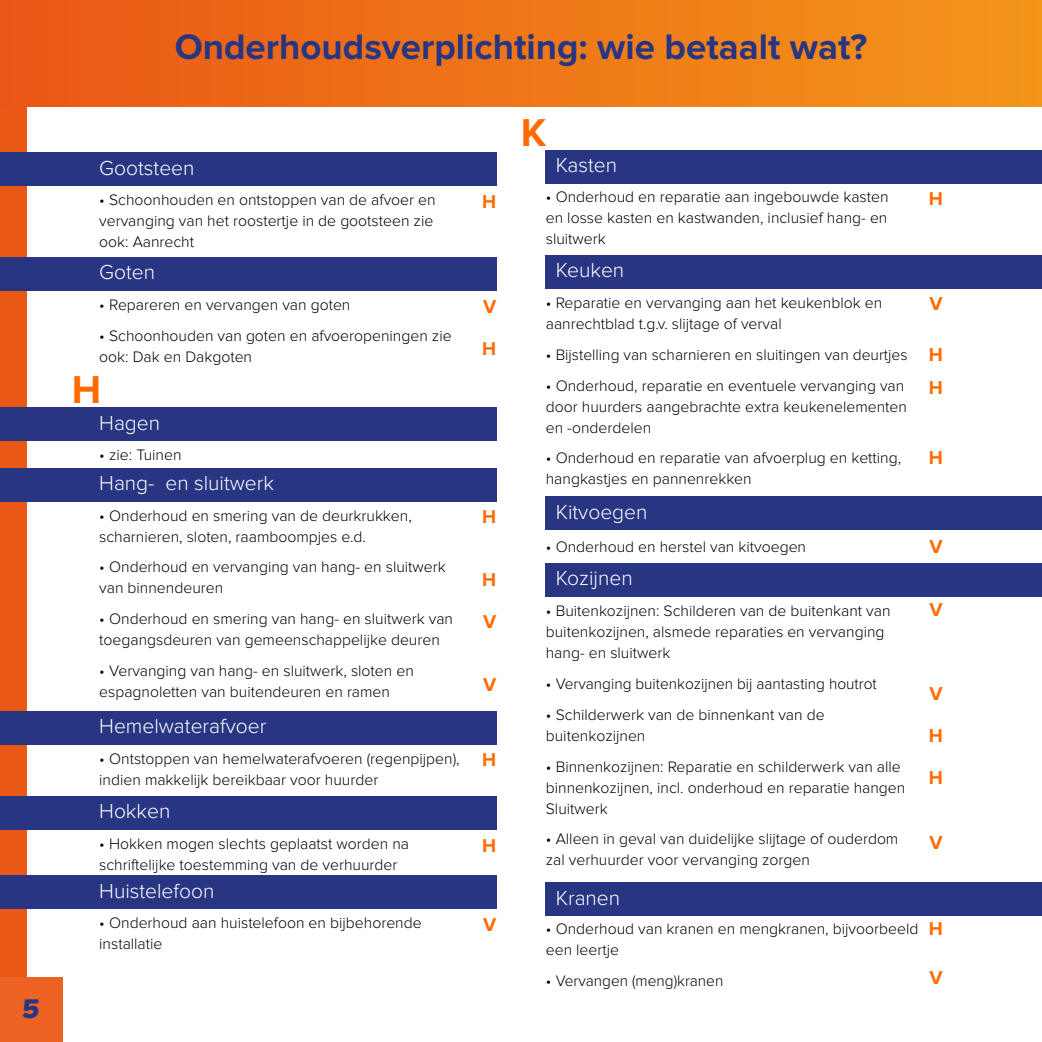
<style>
.page{position:relative;width:1042px;height:1042px;background:#fff}
.page>*{position:absolute;margin:0;border:0;box-sizing:border-box;transform-origin:0 0}
.t1{font:700 40.25px "Proxima Nova";color:#ff6b00}
.t2{font:700 36.75px "Proxima Nova";color:#283583}
.t3{font:28px "Proxima Nova Extrabld";color:#283583}
.t4{font:300 21px "Proxima Nova";color:#fff}
.t5{font:700 19.25px/42px "Proxima Nova";color:#ff6b00}
.t6{font:300 15.75px/21px "Proxima Nova";color:#000}
</style>
<div class="page">
<div style="left:0;top:0;width:26px;height:979px;background:#ea5816"></div>
<div style="left:0;top:0;width:1042px;height:106px;background:linear-gradient(to right,#ea5716,#f4961a)"></div>
<div style="left:0;top:153px;width:496px;height:33px;background:#283583"></div>
<div style="left:0;top:257px;width:496px;height:33px;background:#283583"></div>
<div style="left:0;top:408px;width:496px;height:33px;background:#283583"></div>
<div style="left:0;top:468px;width:496px;height:33px;background:#283583"></div>
<div style="left:0;top:711px;width:496px;height:33px;background:#283583"></div>
<div style="left:0;top:796px;width:496px;height:33px;background:#283583"></div>
<div style="left:0;top:876px;width:496px;height:33px;background:#283583"></div>
<div style="left:546px;top:150px;width:496px;height:33px;background:#283583"></div>
<div style="left:546px;top:497px;width:496px;height:33px;background:#283583"></div>
<div style="left:546px;top:883px;width:496px;height:33px;background:#283583"></div>
<div style="left:546px;top:255px;width:496px;height:33px;background:#283583"></div>
<div style="left:546px;top:563px;width:496px;height:33px;background:#283583"></div>
<div style="left:0;top:977px;width:62px;height:65px;background:#ee6224"></div>
<h3 class="t3" style="left:21px;top:993px;width:23px">5</h3>
<h2 class="t2" style="left:175px;top:30px;width:694px">Onderhoudsverplichting: wie betaalt wat?</h2>
<h3 class="t4" style="left:99px;top:158px;width:97px">Gootsteen</h3>
<p class="t6" style="left:99px;top:190px;width:338px">• Schoonhouden en ontstoppen van de afvoer en vervanging van het roostertje in de gootsteen zie ook: Aanrecht</p>
<h3 class="t4" style="left:99px;top:263px;width:57px">Goten</h3>
<p class="t6" style="left:99px;top:295px;width:253px">• Repareren en vervangen van goten</p>
<p class="t6" style="left:99px;top:326px;width:354px">• Schoonhouden van goten en afvoeropeningen zie ook: Dak en Dakgoten</p>
<h1 class="t1" style="left:72px;top:371px;width:31px">H</h1>
<h3 class="t4" style="left:99px;top:413px;width:62px">Hagen</h3>
<p class="t6" style="left:99px;top:445px;width:84px">• zie: Tuinen</p>
<h3 class="t4" style="left:99px;top:473px;width:176px">Hang- en sluitwerk</h3>
<p class="t6" style="left:99px;top:505px;width:314px">• Onderhoud en smering van de deurkrukken, scharnieren, sloten, raamboompjes e.d.</p>
<p class="t6" style="left:99px;top:557px;width:348px">• Onderhoud en vervanging van hang- en sluitwerk van binnendeuren</p>
<p class="t6" style="left:99px;top:609px;width:355px">• Onderhoud en smering van hang- en sluitwerk van toegangsdeuren van gemeenschappelijke deuren</p>
<p class="t6" style="left:99px;top:661px;width:316px">• Vervanging van hang- en sluitwerk, sloten en espagnoletten van buitendeuren en ramen</p>
<h3 class="t4" style="left:99px;top:717px;width:169px">Hemelwaterafvoer</h3>
<p class="t6" style="left:99px;top:748px;width:362px">• Ontstoppen van hemelwaterafvoeren (regenpijpen), indien makkelijk bereikbaar voor huurder</p>
<h3 class="t4" style="left:99px;top:802px;width:73px">Hokken</h3>
<p class="t6" style="left:99px;top:833px;width:311px">• Hokken mogen slechts geplaatst worden na schriftelijke toestemming van de verhuurder</p>
<h3 class="t4" style="left:99px;top:881px;width:117px">Huistelefoon</h3>
<p class="t6" style="left:99px;top:913px;width:324px">• Onderhoud aan huistelefoon en bijbehorende installatie</p>
<p class="t5" style="left:482px;top:181px;width:16px">H</p>
<p class="t5" style="left:482px;top:286px;width:16px">V<br>H</p>
<p class="t5" style="left:482px;top:497px;width:16px">H</p>
<p class="t5" style="left:482px;top:560px;width:16px">H<br>V</p>
<p class="t5" style="left:483px;top:665px;width:15px">V</p>
<p class="t5" style="left:482px;top:740px;width:16px">H</p>
<p class="t5" style="left:482px;top:825px;width:16px">H</p>
<p class="t5" style="left:483px;top:904px;width:15px">V</p>
<h1 class="t1" style="left:521px;top:114px;width:27px">K</h1>
<h3 class="t4" style="left:556px;top:156px;width:63px">Kasten</h3>
<p class="t6" style="left:546px;top:187px;width:344px;text-align:justify">• Onderhoud en reparatie aan ingebouwde kasten en losse kasten en kastwanden, inclusief hang- en sluitwerk</p>
<h3 class="t4" style="left:556px;top:261px;width:70px">Keuken</h3>
<p class="t6" style="left:546px;top:293px;width:338px">• Reparatie en vervanging aan het keukenblok en aanrechtblad t.g.v. slijtage of verval</p>
<p class="t6" style="left:546px;top:344px;width:363px">• Bijstelling van scharnieren en sluitingen van deurtjes</p>
<p class="t6" style="left:546px;top:375px;width:363px">• Onderhoud, reparatie en eventuele vervanging van door huurders aangebrachte extra keukenelementen en -onderdelen</p>
<p class="t6" style="left:546px;top:448px;width:357px">• Onderhoud en reparatie van afvoerplug en ketting, hangkastjes en pannenrekken</p>
<h3 class="t4" style="left:556px;top:502px;width:93px">Kitvoegen</h3>
<p class="t6" style="left:546px;top:536px;width:262px">• Onderhoud en herstel van kitvoegen</p>
<h3 class="t4" style="left:556px;top:569px;width:78px">Kozijnen</h3>
<p class="t6" style="left:546px;top:600px;width:346px">• Buitenkozijnen: Schilderen van de buitenkant van buitenkozijnen, alsmede reparaties en vervanging hang- en sluitwerk</p>
<p class="t6" style="left:546px;top:673px;width:332px">• Vervanging buitenkozijnen bij aantasting houtrot</p>
<p class="t6" style="left:546px;top:704px;width:280px">• Schilderwerk van de binnenkant van de buitenkozijnen</p>
<p class="t6" style="left:546px;top:756px;width:361px">• Binnenkozijnen: Reparatie en schilderwerk van alle binnenkozijnen, incl. onderhoud en reparatie hangen<br>Sluitwerk</p>
<p class="t6" style="left:546px;top:829px;width:354px">• Alleen in geval van duidelijke slijtage of ouderdom zal verhuurder voor vervanging zorgen</p>
<h3 class="t4" style="left:556px;top:888px;width:66px">Kranen</h3>
<p class="t6" style="left:546px;top:919px;width:374px">• Onderhoud van kranen en mengkranen, bijvoorbeeld een leertje</p>
<p class="t6" style="left:546px;top:971px;width:179px">• Vervangen (meng)kranen</p>
<p class="t5" style="left:928px;top:179px;width:16px">H</p>
<p class="t5" style="left:929px;top:284px;width:15px">V</p>
<p class="t5" style="left:928px;top:339px;width:16px;line-height:33.2px">H<br>H</p>
<p class="t5" style="left:928px;top:438px;width:16px">H</p>
<p class="t5" style="left:929px;top:526px;width:15px">V</p>
<p class="t5" style="left:929px;top:589px;width:15px">V</p>
<p class="t5" style="left:928px;top:673px;width:16px;text-align:justify">V H H</p>
<p class="t5" style="left:929px;top:822px;width:15px">V</p>
<p class="t5" style="left:928px;top:909px;width:16px">H</p>
<p class="t5" style="left:929px;top:958px;width:15px">V</p>
</div>
